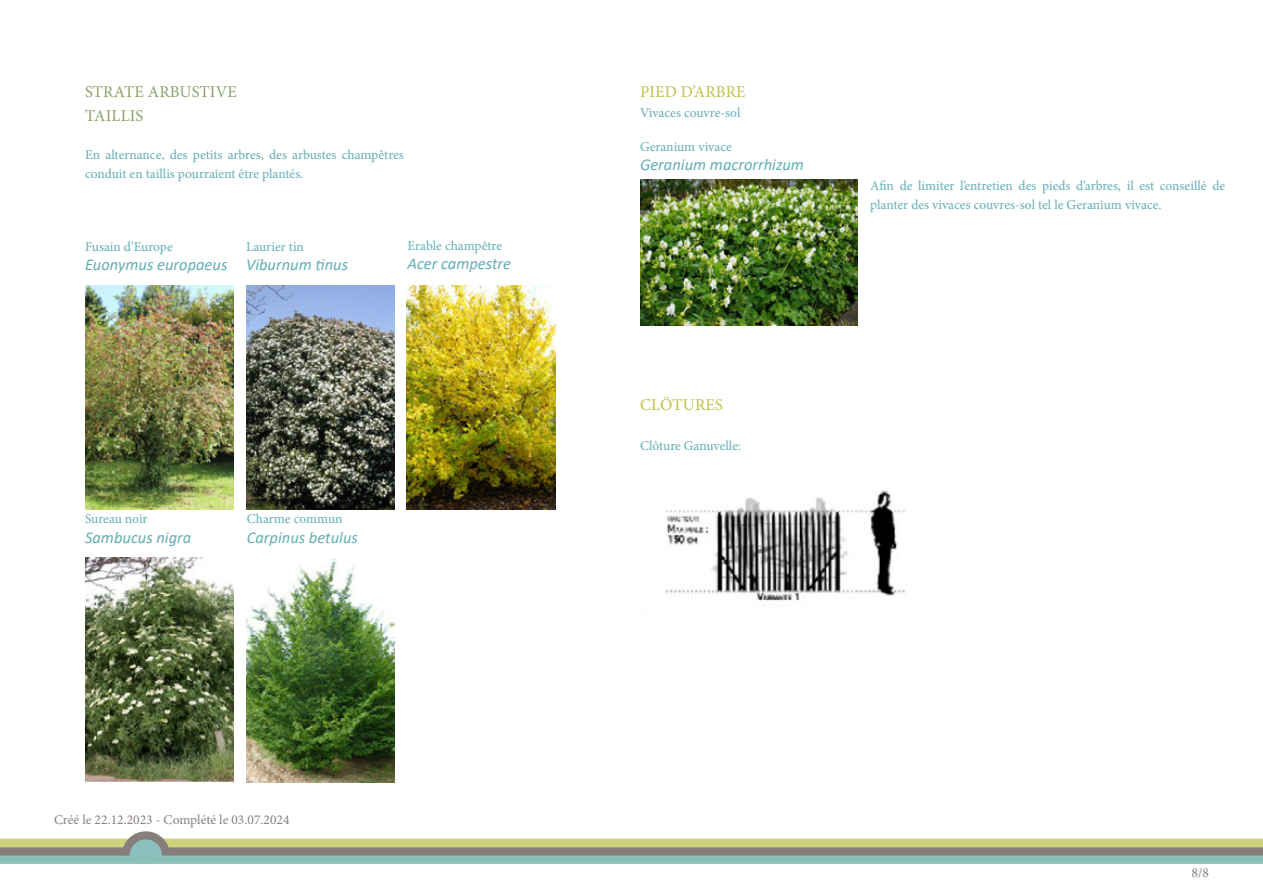
<style>
.page{position:relative;width:1263px;height:893px;background:#fff}
.page>*{position:absolute;margin:0;border:0;box-sizing:border-box;transform-origin:0 0}
.Latin{font:italic 16.5px "Calibri";color:#62aeb5}
.Texte{font:16.5px "Minion Pro";letter-spacing:.01em;color:#8ca16a}
.Texte-2{font:16.5px "Minion Pro";letter-spacing:.01em;color:#bec14a}
.Texte-3{font:13.5px/19.5px "Minion Pro";color:#62aeb5}
.t1{font:13.5px "Minion Pro";color:#867f7c}
</style>
<div class="page">
<div style="left:0;top:839px;width:1263px;height:25px;background:#d0d17f"></div>
<div style="left:7px;top:851px;width:1249px;height:13px;background:#8ac0bc"></div>
<div style="left:169px;top:847px;width:1094px;height:8px;background:#867f7c"></div>
<div style="left:0;top:847px;width:126px;height:8px;background:#867f7c"></div>
<svg style="left:118px;top:831px;width:56px;height:33px"></svg>
<img style="left:85px;top:285px;width:149px;height:224px">
<img style="left:246px;top:285px;width:149px;height:224px">
<img style="left:85px;top:557px;width:149px;height:224px">
<img style="left:246px;top:558px;width:149px;height:224px">
<img style="left:407px;top:285px;width:148px;height:224px">
<img style="left:640px;top:180px;width:218px;height:145px">
<img style="left:640px;top:490px;width:265px;height:125px">
<p class="Texte" style="left:85px;top:81px;width:153px">STRATE ARBUSTIVE</p>
<p class="Texte" style="left:85px;top:105px;width:60px">TAILLIS</p>
<p class="Texte-3" style="left:85px;top:145px;width:320px">En alternance, des petits arbres, des arbustes champêtres conduit en taillis pourraient être plantés.</p>
<p class="Texte-3" style="left:85px;top:237px;width:89px">Fusain d’Europe</p>
<p class="Latin" style="left:85px;top:253px;width:144px">Euonymus europaeus</p>
<p class="Texte-3" style="left:246px;top:237px;width:60px">Laurier tin</p>
<p class="Latin" style="left:246px;top:253px;width:104px">Viburnum tinus</p>
<p class="Texte-3" style="left:408px;top:236px;width:96px">Erable champêtre</p>
<p class="Latin" style="left:408px;top:252px;width:105px">Acer campestre</p>
<p class="Texte-3" style="left:85px;top:509px;width:64px">Sureau noir</p>
<p class="Latin" style="left:85px;top:526px;width:108px">Sambucus nigra</p>
<p class="Texte-3" style="left:247px;top:509px;width:97px">Charme commun</p>
<p class="Latin" style="left:247px;top:526px;width:113px">Carpinus betulus</p>
<p class="t1" style="left:54px;top:811px;width:237px">Créé le 22.12.2023 - Complété le 03.07.2024</p>
<p class="Texte-2" style="left:640px;top:81px;width:107px">PIED D’ARBRE</p>
<p class="Texte-3" style="left:640px;top:103px;width:102px">Vivaces couvre-sol</p>
<p class="Texte-3" style="left:640px;top:137px;width:93px">Geranium vivace</p>
<p class="Latin" style="left:640px;top:153px;width:165px">Geranium macrorrhizum</p>
<p class="Texte-3" style="left:870px;top:176px;width:357px">Afin de limiter l’entretien des pieds d’arbres, il est conseillé de planter des vivaces couvres-sol tel le Geranium vivace.</p>
<p class="Texte-2" style="left:640px;top:394px;width:84px">CLÖTURES</p>
<p class="Texte-3" style="left:640px;top:436px;width:103px">Clôture Ganuvelle:</p>
<p class="t1" style="left:1191px;top:863px;width:19px">8/8</p>
</div>
